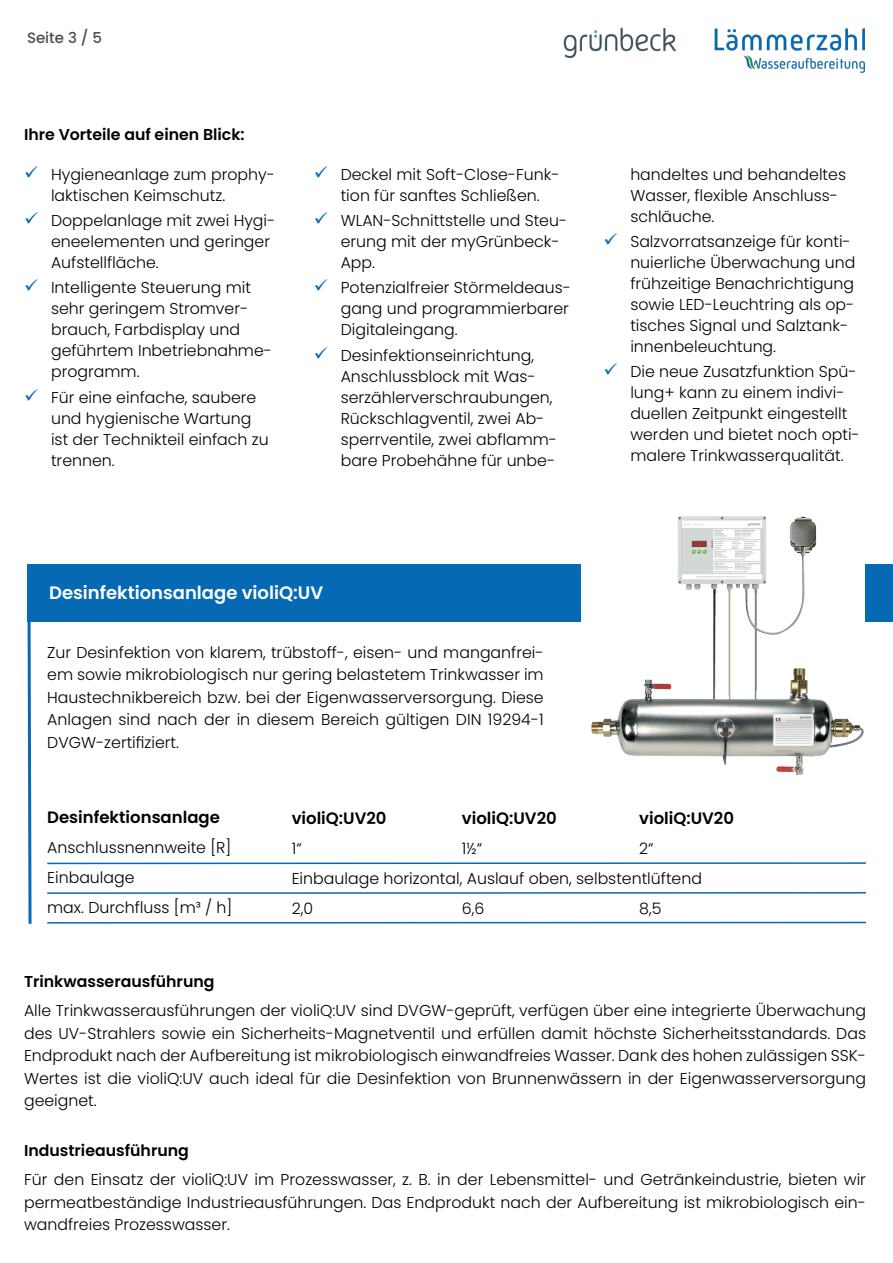
<style>
.page{position:relative;width:893px;height:1263px;background:#fff}
.page>*{position:absolute;margin:0;border:0;box-sizing:border-box;transform-origin:0 0}
.t1{font:600 18px "Poppins";color:#fff}
.t2{font:600 16.5px "Poppins";color:#000}
.t3{font:300 15.75px/21px "Poppins";color:#000}
.t4{font:600 15.75px "Poppins";color:#000}
.t5{font:500 15px "Poppins";color:#4e4c4c}
</style>
<div class="page">
<hr style="left:47px;top:862px;width:819px;height:2px;background:#0669b3">
<hr style="left:47px;top:922px;width:819px;height:1px;background:#0669b3">
<hr style="left:47px;top:892px;width:819px;height:2px;background:#0669b3">
<img style="left:714px;top:28px;width:151px;height:45px">
<img style="left:576px;top:516px;width:302px;height:259px">
<img style="left:563px;top:28px;width:113px;height:30px">
<div style="left:27px;top:564px;width:553px;height:57px;background:#0669b3"></div>
<div style="left:866px;top:564px;width:27px;height:57px;background:#0669b3"></div>
<svg style="left:27px;top:621px;width:6px;height:303px"></svg>
<p class="t5" style="left:27px;top:29px;width:77px">Seite 3 / 5</p>
<p class="t4" style="left:24px;top:126px;width:222px">Ihre Vorteile auf einen Blick:</p>
<p class="t3" style="left:51px;top:164px;width:225px">Hygieneanlage zum prophy&shy;laktischen Keimschutz.</p>
<p class="t3" style="left:51px;top:210px;width:226px">Doppelanlage mit zwei Hygi&shy;eneelementen und geringer<br>Aufstellfläche.</p>
<p class="t3" style="left:51px;top:277px;width:222px">Intelligente Steuerung mit sehr geringem Stromver&shy;brauch, Farbdisplay und geführtem Inbetriebnahme&shy;programm.</p>
<p class="t3" style="left:51px;top:387px;width:219px">Für eine einfache, saubere und hygienische Wartung ist der Technikteil einfach zu trennen.</p>
<p class="t3" style="left:341px;top:164px;width:220px">Deckel mit Soft-Close-Funk&shy;tion für sanftes Schließen.</p>
<p class="t3" style="left:341px;top:210px;width:228px">WLAN-Schnittstelle und Steu&shy;erung mit der myGrünbeck-<br>App.</p>
<p class="t3" style="left:341px;top:277px;width:232px">Potenzialfreier Störmeldeaus&shy;gang und programmierbarer<br>Digitaleingang.</p>
<p class="t3" style="left:341px;top:345px;width:218px">Desinfektionseinrichtung,<br>Anschlussblock mit Was&shy;serzählerverschraubungen,<br>Rückschlagventil, zwei Ab&shy;sperrventile, zwei abflamm&shy;bare Probehähne für unbe-</p>
<p class="t1" style="left:49px;top:582px;width:276px">Desinfektionsanlage violiQ:UV</p>
<p class="t3" style="left:47px;top:641px;width:498px;line-height:22.5px;text-align:justify">Zur Desinfektion von klarem, trübstoff-, eisen- und manganfrei&shy;em sowie mikrobiologisch nur gering belastetem Trinkwasser im Haustechnikbereich bzw. bei der Eigenwasserversorgung. Diese Anlagen sind nach der in diesem Bereich gültigen DIN 19294-1<br>DVGW-zertifiziert.</p>
<p class="t3" style="left:630px;top:164px;width:217px">handeltes und behandeltes<br>Wasser, flexible Anschluss&shy;schläuche.</p>
<p class="t3" style="left:630px;top:231px;width:227px">Salzvorratsanzeige für konti&shy;nuierliche Überwachung und frühzeitige Benachrichtigung sowie LED-Leuchtring als op&shy;tisches Signal und Salztank&shy;innenbeleuchtung.</p>
<p class="t3" style="left:630px;top:361px;width:231px">Die neue Zusatzfunktion Spü&shy;lung+ kann zu einem indivi&shy;duellen Zeitpunkt eingestellt werden und bietet noch opti&shy;malere Trinkwasserqualität.</p>
<p class="t2" style="left:47px;top:808px;width:174px">Desinfektionsanlage</p>
<p class="t3" style="left:47px;top:837px;width:186px">Anschlussnennweite [R]</p>
<p class="t3" style="left:47px;top:867px;width:89px">Einbaulage</p>
<p class="t3" style="left:47px;top:897px;width:186px">max. Durchfluss [m³ / h]</p>
<p class="t2" style="left:292px;top:809px;width:96px">violiQ:UV20</p>
<p class="t3" style="left:292px;top:838px;width:11px">1“</p>
<p class="t3" style="left:292px;top:868px;width:412px">Einbaulage horizontal, Auslauf oben, selbstentlüftend</p>
<p class="t3" style="left:292px;top:898px;width:23px">2,0</p>
<p class="t2" style="left:462px;top:809px;width:96px">violiQ:UV20</p>
<p class="t3" style="left:462px;top:838px;width:22px">1½“</p>
<p class="t2" style="left:639px;top:809px;width:96px">violiQ:UV20</p>
<p class="t3" style="left:639px;top:838px;width:16px">2“</p>
<p class="t3" style="left:639px;top:898px;width:24px">8,5</p>
<p class="t3" style="left:462px;top:898px;width:24px">6,6</p>
<p class="t4" style="left:24px;top:972px;width:192px">Trinkwasserausführung</p>
<p class="t3" style="left:24px;top:1000px;width:843px;line-height:22.5px;text-align:justify">Alle Trinkwasserausführungen der violiQ:UV sind DVGW-geprüft, verfügen über eine integrierte Überwachung des UV-Strahlers sowie ein Sicherheits-Magnetventil und erfüllen damit höchste Sicherheitsstandards. Das Endprodukt nach der Aufbereitung ist mikrobiologisch einwandfreies Wasser. Dank des hohen zulässigen SSK-Wertes ist die violiQ:UV auch ideal für die Desinfektion von Brunnenwässern in der Eigenwasserversorgung geeignet.</p>
<p class="t4" style="left:24px;top:1141px;width:166px">Industrieausführung</p>
<p class="t3" style="left:24px;top:1168px;width:843px;line-height:22.5px;text-align:justify">Für den Einsatz der violiQ:UV im Prozesswasser, z. B. in der Lebensmittel- und Getränkeindustrie, bieten wir permeatbeständige Industrieausführungen. Das Endprodukt nach der Aufbereitung ist mikrobiologisch ein&shy;wandfreies Prozesswasser.</p>
</div>
